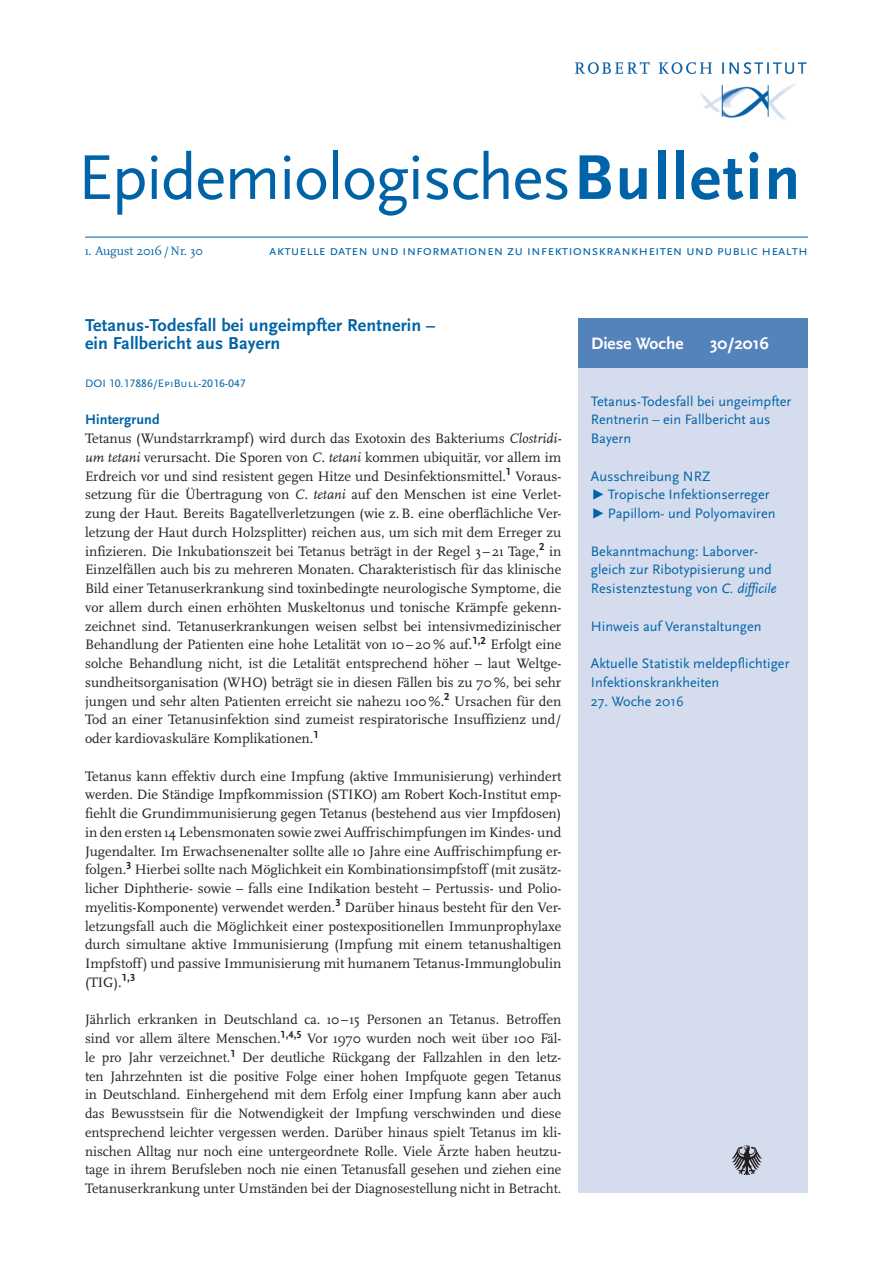
<style>
.page{position:relative;width:893px;height:1263px;background:#fff}
.page>*{position:absolute;margin:0;border:0;box-sizing:border-box;transform-origin:0 0}
.t1{font:66px "Scala Sans Pro";letter-spacing:-.02em;color:#0163a7}
.t2{font:700 18px/18.8px "Scala Sans Pro";letter-spacing:.01em;color:#0163a7}
.t3{font:700 17.25px "Scala Sans Pro";color:#fff}
.t4{font:14.25px/18.8px "Scala Pro";color:#231f20;text-align:justify}
.t5{font:14.25px/18.8px "Scala Sans Pro";color:#0163a7}
.t6{font:700 14.25px "Scala Sans Pro";letter-spacing:.01em;color:#0163a7}
.t7{font:12.75px "Scala Pro";color:#0163a7}
.t8{font:11.25px "Scala Sans Pro";letter-spacing:.005em;color:#0163a7;scale:1.04 1}
.s1{font-weight:700}
.s2{font-style:italic}
</style>
<div class="page">
<hr style="left:85px;top:237px;width:723px;height:1px;background:#0163a7">
<img style="left:575px;top:61px;width:232px;height:59px">
<div style="left:578px;top:318px;width:230px;height:875px;background:#d4dced"></div>
<div style="left:578px;top:318px;width:230px;height:50px;background:#5482bb"></div>
<svg style="left:732px;top:1145px;width:30px;height:30px"></svg>
<h1 class="t1" style="left:78px;top:139px;width:724px">Epidemiologisches<span class="s1">Bulletin</span></h1>
<p class="t7" style="left:85px;top:243px;width:120px">1. August 2016/Nr. 30</p>
<p class="t5" style="left:269px;top:241px;width:540px">aktuelle daten und informationen zu infektionskrankheiten und public health</p>
<p class="t2" style="left:85px;top:315px;width:352px">Tetanus-Todesfall bei ungeimpfter Rentnerin – ein Fallbericht aus Bayern</p>
<p class="t8" style="left:85px;top:377px;width:156px">DOI 10.17886/EpiBull-2016-047</p>
<p class="t6" style="left:85px;top:411px;width:76px">Hintergrund</p>
<p class="t4" style="left:85px;top:429px;width:478px">Tetanus (Wundstarrkrampf) wird durch das Exotoxin des Bakteriums <span class="s2">Clostridi&shy;um tetani</span> verursacht. Die Sporen von <span class="s2">C. tetani</span> kommen ubiquitär, vor allem im Erdreich vor und sind resistent gegen Hitze und Desinfektionsmittel.<sup>1</sup> Voraus&shy;setzung für die Übertragung von <span class="s2">C. tetani</span> auf den Menschen ist eine Verlet&shy;zung der Haut. Bereits Bagatellverletzungen (wie z.B. eine oberflächliche Ver&shy;letzung der Haut durch Holzsplitter) reichen aus, um sich mit dem Erreger zu infizieren. Die Inkubationszeit bei Tetanus beträgt in der Regel 3–21 Tage,<sup>2</sup> in Einzelfällen auch bis zu mehreren Monaten. Charakteristisch für das klinische Bild einer Tetanuserkrankung sind toxinbedingte neurologische Symptome, die vor allem durch einen erhöhten Muskeltonus und tonische Krämpfe gekenn&shy;zeichnet sind. Tetanuserkrankungen weisen selbst bei intensivmedizinischer Behandlung der Patienten eine hohe Letalität von 10–20% auf.<sup>1,2</sup> Erfolgt eine solche Behandlung nicht, ist die Letalität entsprechend höher – laut Weltge&shy;sundheitsorganisation (WHO) beträgt sie in diesen Fällen bis zu 70%, bei sehr jungen und sehr alten Patienten erreicht sie nahezu 100%.<sup>2</sup> Ursachen für den Tod an einer Tetanusinfektion sind zumeist respiratorische Insuffizienz und/ oder kardiovaskuläre Komplikationen.<sup>1</sup></p>
<p class="t4" style="left:85px;top:766px;width:478px">Tetanus kann effektiv durch eine Impfung (aktive Immunisierung) verhindert werden. Die Ständige Impfkommission (STIKO) am Robert Koch-Institut emp&shy;fiehlt die Grundimmunisierung gegen Tetanus (bestehend aus vier Impfdosen) in den ersten 14 Lebensmonaten sowie zwei Auffrischimpfungen im Kindes- und Jugendalter. Im Erwachsenenalter sollte alle 10 Jahre eine Auffrischimpfung er&shy;folgen.<sup>3</sup> Hierbei sollte nach Möglichkeit ein Kombinationsimpfstoff (mit zusätz&shy;licher Diphtherie- sowie – falls eine Indikation besteht – Pertussis- und Polio&shy;myelitis-Komponente) verwendet werden.<sup>3</sup> Darüber hinaus besteht für den Ver&shy;letzungsfall auch die Möglichkeit einer postexpositionellen Immunprophylaxe durch simultane aktive Immunisierung (Impfung mit einem tetanushaltigen Impfstoff) und passive Immunisierung mit humanem Tetanus-Immunglobulin (TIG).<sup>1,3</sup></p>
<p class="t4" style="left:85px;top:1010px;width:478px">Jährlich erkranken in Deutschland ca. 10–15 Personen an Tetanus. Betroffen sind vor allem ältere Menschen.<sup>1,4,5</sup> Vor 1970 wurden noch weit über 100 Fäl&shy;le pro Jahr verzeichnet.<sup>1</sup> Der deutliche Rückgang der Fallzahlen in den letz&shy;ten Jahrzehnten ist die positive Folge einer hohen Impfquote gegen Tetanus in Deutschland. Einhergehend mit dem Erfolg einer Impfung kann aber auch das Bewusstsein für die Notwendigkeit der Impfung verschwinden und diese entsprechend leichter vergessen werden. Darüber hinaus spielt Tetanus im kli&shy;nischen Alltag nur noch eine untergeordnete Rolle. Viele Ärzte haben heutzu&shy;tage in ihrem Berufsleben noch nie einen Tetanusfall gesehen und ziehen eine Tetanuserkrankung unter Umständen bei der Diagnosestellung nicht in Betracht.</p>
<p class="t3" style="left:591px;top:334px;width:94px">Diese Woche</p>
<p class="t3" style="left:710px;top:334px;width:60px">30/2016</p>
<p class="t5" style="left:591px;top:391px;width:202px">Tetanus-Todesfall bei ungeimpfter<br>Rentnerin – ein Fallbericht aus<br>Bayern</p>
<p class="t5" style="left:591px;top:467px;width:186px">Ausschreibung NRZ<br>▶ Tropische Infektionserreger ▶ Papillom- und Polyomaviren</p>
<p class="t5" style="left:591px;top:542px;width:187px">Bekanntmachung: Laborver&shy;gleich zur Ribotypisierung und<br>Resistenztestung von <span class="s2">C. difficile</span></p>
<p class="t5" style="left:591px;top:617px;width:172px">Hinweis auf Veranstaltungen</p>
<p class="t5" style="left:591px;top:654px;width:200px">Aktuelle Statistik meldepflichtiger<br>Infektionskrankheiten</p>
<p class="t5" style="left:591px;top:692px;width:94px">27. Woche 2016</p>
</div>
